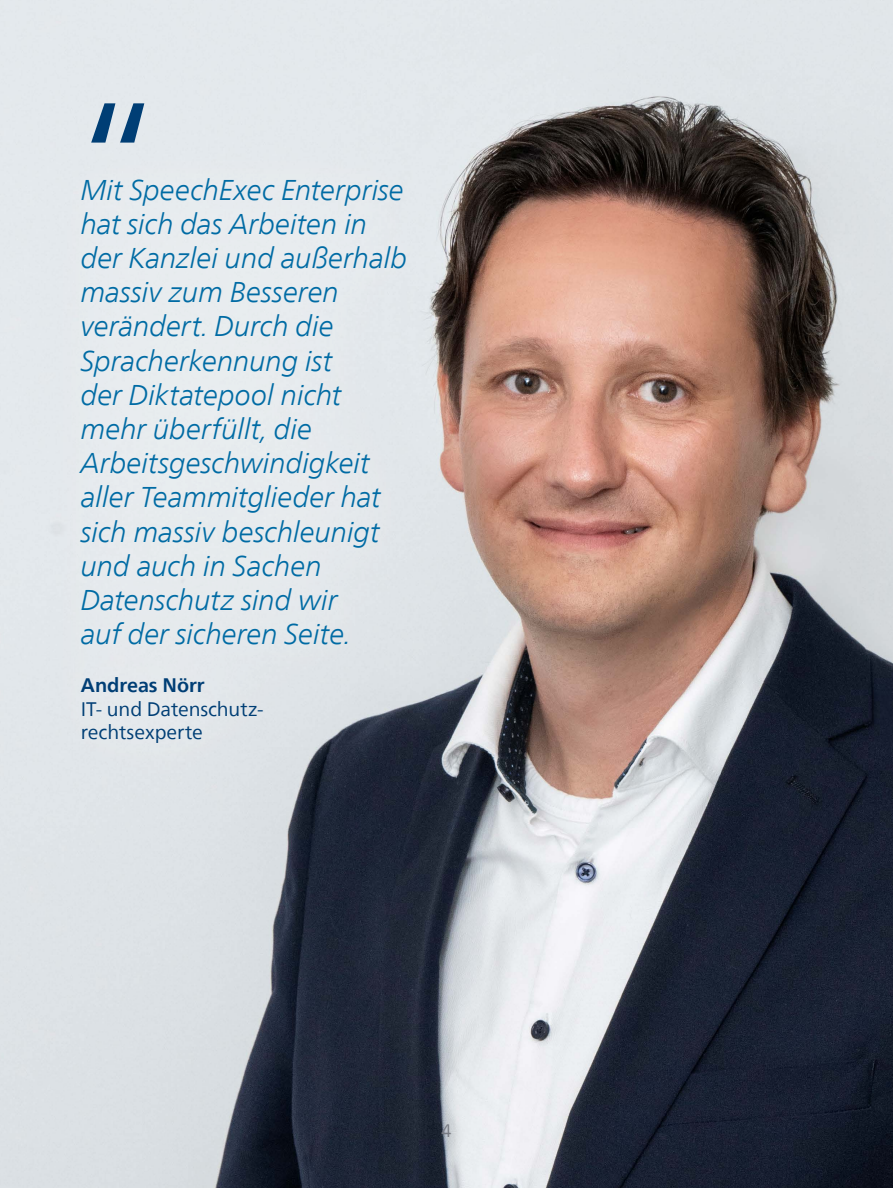
<style>
.page{position:relative;width:893px;height:1188px;background:#fff}
.page>*{position:absolute;margin:0;border:0;box-sizing:border-box;transform-origin:0 0}
.t1{font:165px "Neue Frutiger World";color:#003e75}
.t2{font:italic 300 28.5px/34.2px "Neue Frutiger World";letter-spacing:-.01em;color:#006ba4}
.t3{font:19.5px/23.4px "Neue Frutiger World";letter-spacing:-.005em;color:#003e75}
.t4{font:700 19.5px "Neue Frutiger World";color:#003e75}
.t5{font:18px "Neue Frutiger World";color:#787b83}
</style>
<div class="page">
<img style="left:0;top:0;width:893px;height:1188px">
<div style="left:0;top:88px;width:487px;height:745px;background:#fff;opacity:.75"></div>
<h1 class="t1" style="left:81px;top:38px;width:76px">“</h1>
<p class="t2" style="left:81px;top:171px;width:328px">Mit SpeechExec Enterprise hat sich das Arbeiten in der Kanzlei und außerhalb massiv zum Besseren verändert. Durch die<br>Spracherkennung ist<br>der Diktatepool nicht mehr überfüllt, die<br>Arbeitsgeschwindigkeit aller Teammitglieder hat sich massiv beschleunigt und auch in Sachen<br>Datenschutz sind wir<br>auf der sicheren Seite.</p>
<p class="t4" style="left:81px;top:668px;width:125px">Andreas Nörr</p>
<p class="t3" style="left:81px;top:698px;width:184px">IT- und Datenschutz&shy;rechtsexperte</p>
<p class="t5" style="left:441px;top:1117px;width:12px">4</p>
</div>
